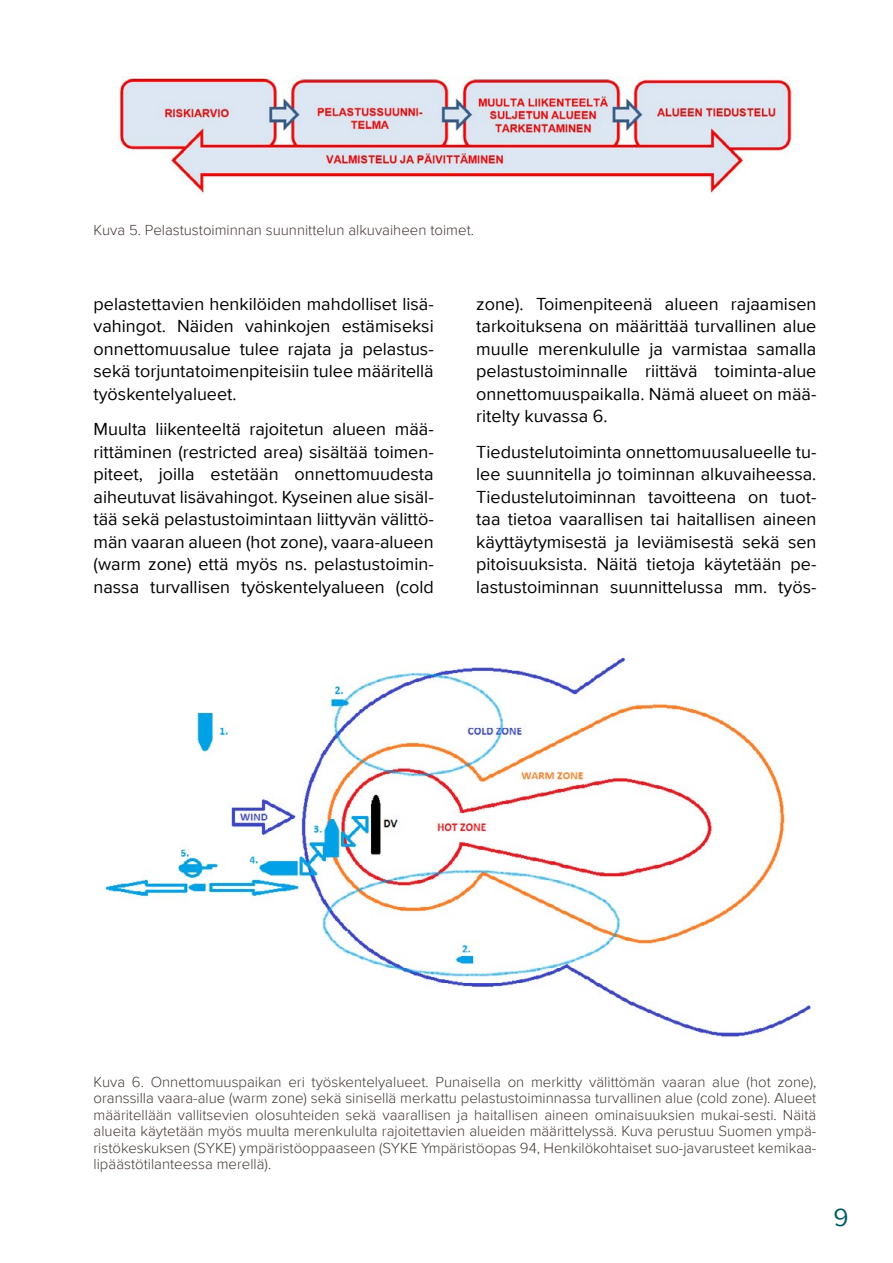
<style>
.page{position:relative;width:893px;height:1263px;background:#fff}
.page>*{position:absolute;margin:0;border:0;box-sizing:border-box;transform-origin:0 0}
.t1{font:25.5px "Proxima Nova A";color:#005b67}
.t2{font:18px/22.5px "Proxima Nova";color:#000;text-align:justify}
.Kuvateksti{font:300 15px/16.5px "Proxima Nova";color:#453a36;text-align:justify}
</style>
<div class="page">
<img style="left:117px;top:77px;width:675px;height:116px">
<img style="left:105px;top:657px;width:707px;height:380px">
<p class="Kuvateksti" style="left:94px;top:221px;width:382px">Kuva 5. Pelastustoiminnan suunnittelun alkuvaiheen toimet.</p>
<p class="t2" style="left:94px;top:292px;width:342px">pelastettavien henkilöiden mahdolliset lisä&shy;vahingot. Näiden vahinkojen estämiseksi onnettomuusalue tulee rajata ja pelastus&shy;sekä torjuntatoimenpiteisiin tulee määritellä työskentelyalueet.</p>
<p class="t2" style="left:94px;top:417px;width:342px">Muulta liikenteeltä rajoitetun alueen mää&shy;rittäminen (restricted area) sisältää toimen&shy;piteet, joilla estetään onnettomuudesta aiheutuvat lisävahingot. Kyseinen alue sisäl&shy;tää sekä pelastustoimintaan liittyvän välittö&shy;män vaaran alueen (hot zone), vaara-alueen (warm zone) että myös ns. pelastustoimin&shy;nassa turvallisen työskentelyalueen (cold</p>
<p class="t2" style="left:476px;top:292px;width:342px">zone). Toimenpiteenä alueen rajaamisen tarkoituksena on määrittää turvallinen alue muulle merenkululle ja varmistaa samalla pelastustoiminnalle riittävä toiminta-alue onnettomuuspaikalla. Nämä alueet on mää&shy;ritelty kuvassa 6.</p>
<p class="t2" style="left:476px;top:439px;width:342px">Tiedustelutoiminta onnettomuusalueelle tu&shy;lee suunnitella jo toiminnan alkuvaiheessa.<br>Tiedustelutoiminnan tavoitteena on tuot&shy;taa tietoa vaarallisen tai haitallisen aineen käyttäytymisestä ja leviämisestä sekä sen pitoisuuksista. Näitä tietoja käytetään pe&shy;lastustoiminnan suunnittelussa mm. työs-</p>
<p class="Kuvateksti" style="left:94px;top:1073px;width:724px">Kuva 6. Onnettomuuspaikan eri työskentelyalueet. Punaisella on merkitty välittömän vaaran alue (hot zone), oranssilla vaara-alue (warm zone) sekä sinisellä merkattu pelastustoiminnassa turvallinen alue (cold zone). Alueet määritellään vallitsevien olosuhteiden sekä vaarallisen ja haitallisen aineen ominaisuuksien mukai-sesti. Näitä alueita käytetään myös muulta merenkululta rajoitettavien alueiden määrittelyssä. Kuva perustuu Suomen ympä&shy;ristökeskuksen (SYKE) ympäristöoppaaseen (SYKE Ympäristöopas 94, Henkilökohtaiset suo-javarusteet kemikaa&shy;lipäästötilanteessa merellä).</p>
<h1 class="t1" style="left:833px;top:1198px;width:17px">9</h1>
</div>
